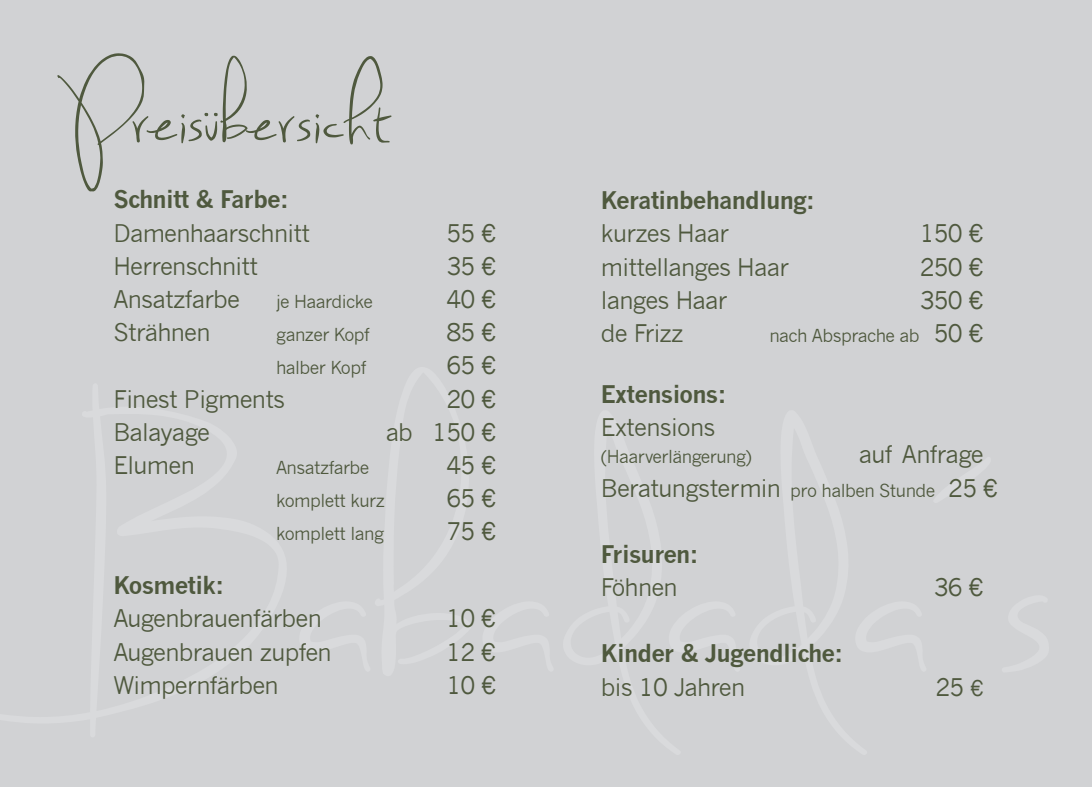
<style>
.page{position:relative;width:1092px;height:787px;background:#fff}
.page>*{position:absolute;margin:0;border:0;box-sizing:border-box;transform-origin:0 0}
.t1{font:23.75px/33.2px "News Gothic";letter-spacing:-.03em;color:#4f593e}
.t2{font:700 23.75px "News Gothic";letter-spacing:-.03em;color:#4f593e}
.t3{font:17.5px "News Gothic";letter-spacing:-.03em;color:#4f593e}
.s1{font-size:23.75px}
.s2{font-size:17.5px}
.s3{font-size:21.25px}
</style>
<div class="page">
<div style="left:0;top:0;width:1091px;height:787px;background:#d1d2d4"></div>
<svg style="left:57px;top:53px;width:334px;height:138px"></svg>
<p class="t2" style="left:113px;top:185px;width:177px">Schnitt &amp; Farbe:</p>
<p class="t1" style="left:113px;top:216px;width:198px">Damenhaarschnitt</p>
<p class="t1" style="left:446px;top:216px;width:51px">55 €</p>
<p class="t1" style="left:113px;top:249px;width:146px">Herrenschnitt</p>
<p class="t1" style="left:446px;top:249px;width:51px">35 €</p>
<p class="t1" style="left:113px;top:283px;width:128px">Ansatzfarbe</p>
<p class="t3" style="left:276px;top:291px;width:98px">je Haardicke</p>
<p class="t1" style="left:446px;top:283px;width:51px">40 €</p>
<p class="t1" style="left:113px;top:316px;width:98px">Strähnen</p>
<p class="t3" style="left:276px;top:324px;width:95px">ganzer Kopf</p>
<p class="t1" style="left:446px;top:316px;width:51px">85 €</p>
<p class="t3" style="left:276px;top:358px;width:92px">halber Kopf</p>
<p class="t1" style="left:446px;top:349px;width:51px">65 €</p>
<p class="t1" style="left:113px;top:382px;width:173px">Finest Pigments</p>
<p class="t1" style="left:446px;top:382px;width:51px">20 €</p>
<p class="t1" style="left:113px;top:415px;width:98px">Balayage</p>
<p class="t1" style="left:385px;top:415px;width:112px">ab 150 €</p>
<p class="t1" style="left:113px;top:449px;width:83px">Elumen</p>
<p class="t3" style="left:276px;top:457px;width:95px">Ansatzfarbe</p>
<p class="t1" style="left:446px;top:448px;width:51px">45 €</p>
<p class="t3" style="left:276px;top:490px;width:110px">komplett kurz</p>
<p class="t1" style="left:446px;top:482px;width:51px">65 €</p>
<p class="t3" style="left:276px;top:523px;width:109px">komplett lang</p>
<p class="t1" style="left:446px;top:515px;width:51px">75 €</p>
<p class="t2" style="left:113px;top:571px;width:112px">Kosmetik:</p>
<p class="t1" style="left:113px;top:602px;width:210px">Augenbrauenfärben</p>
<p class="t1" style="left:446px;top:602px;width:51px">10 €</p>
<p class="t1" style="left:113px;top:635px;width:220px">Augenbrauen zupfen</p>
<p class="t1" style="left:446px;top:635px;width:51px">12 €</p>
<p class="t1" style="left:113px;top:668px;width:167px">Wimpernfärben</p>
<p class="t1" style="left:446px;top:668px;width:51px">10 €</p>
<p class="t2" style="left:601px;top:186px;width:215px">Keratinbehandlung:</p>
<p class="t1" style="left:601px;top:217px;width:130px">kurzes Haar</p>
<p class="t1" style="left:919px;top:217px;width:65px">150 €</p>
<p class="t1" style="left:601px;top:250px;width:190px">mittellanges Haar</p>
<p class="t1" style="left:919px;top:250px;width:65px">250 €</p>
<p class="t1" style="left:601px;top:284px;width:128px">langes Haar</p>
<p class="t1" style="left:919px;top:284px;width:65px">350 €</p>
<p class="t1" style="left:601px;top:317px;width:84px">de Frizz</p>
<p class="t3" style="left:769px;top:325px;width:216px">nach Absprache ab <span class="s1">50 €</span></p>
<p class="t2" style="left:601px;top:379px;width:127px">Extensions:</p>
<p class="t1" style="left:601px;top:410px;width:116px">Extensions</p>
<p class="t3" style="left:601px;top:447px;width:152px">(Haarverlängerung)</p>
<p class="t1" style="left:601px;top:438px;width:398px;text-indent:258px">auf Anfrage<br>Beratungstermin <span class="s2">pro halben Stunde</span> 25 €</p>
<p class="t2" style="left:601px;top:539px;width:99px">Frisuren:</p>
<p class="t1" style="left:601px;top:571px;width:78px">Föhnen</p>
<p class="t1" style="left:933px;top:571px;width:51px">36 €</p>
<p class="t2" style="left:601px;top:639px;width:244px">Kinder &amp; Jugendliche:</p>
<p class="t1" style="left:601px;top:670px;width:146px">bis 10 Jahren</p>
<p class="t1" style="left:935px;top:670px;width:50px">25 <span class="s3">€</span></p>
</div>
